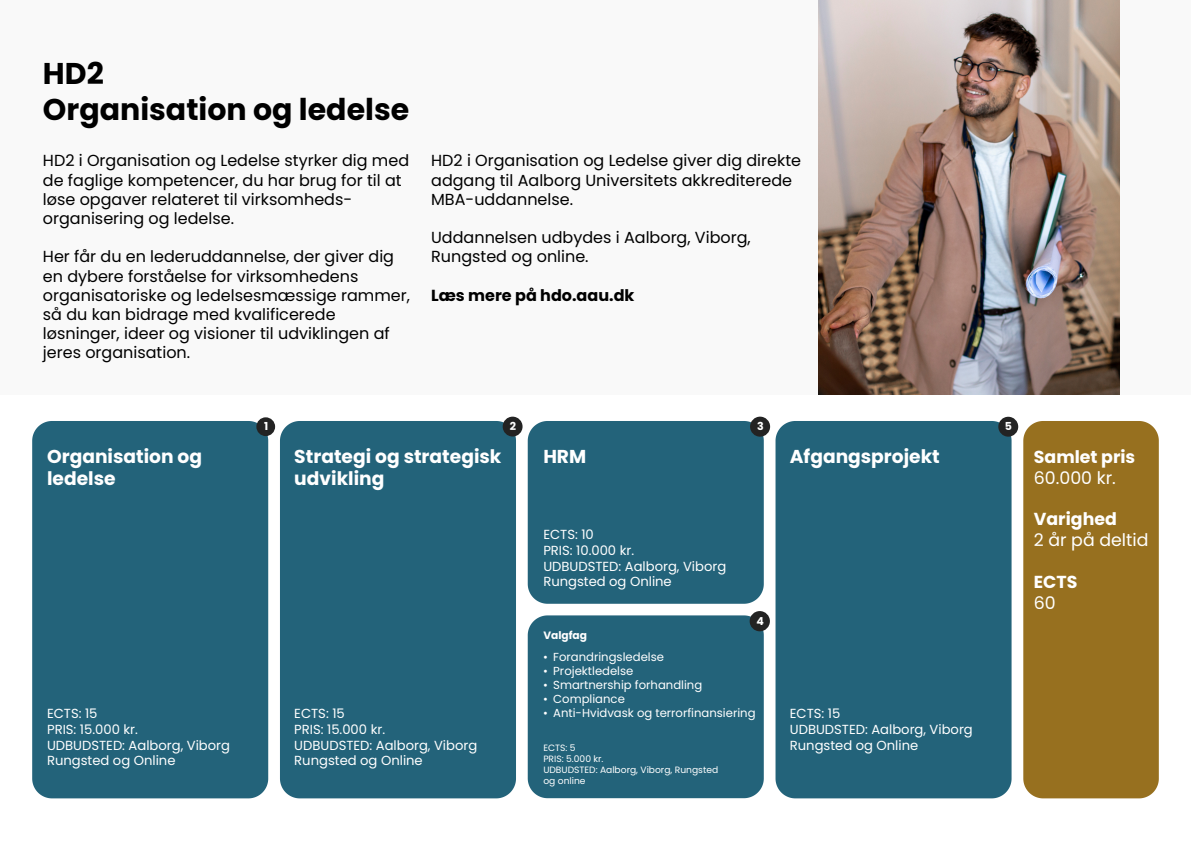
<style>
.page{position:relative;width:1191px;height:842px;background:#fff}
.page>*{position:absolute;margin:0;border:0;box-sizing:border-box;transform-origin:0 0}
.t1{font:700 30px/36px "Poppins";color:#000}
.t2{font:700 18.6px/22.4px "Poppins";color:#fff}
.t3{font:700 17.4px "Poppins";color:#fff}
.t4{font:17.4px "Poppins";color:#fff}
.t5{font:16px/19.2px "Poppins";color:#000}
.t6{font:700 16px "Poppins";color:#000}
.t7{font:13.2px/15.8px "Poppins";color:#fff}
.t8{font:11.6px "Poppins";color:#fff}
.t9{font:700 11px "Poppins";color:#fff}
.t10{font:700 10.6px "Poppins";color:#fff}
.t11{font:9.2px/11px "Poppins";color:#fff}
.s1{font-family:"Times New Roman"}
</style>
<div class="page">
<div style="left:0;top:0;width:1191px;height:395px;background:#f4f4f4"></div>
<img style="left:819px;top:0;width:300px;height:395px">
<div style="left:32px;top:421px;width:236px;height:377px;background:#23637a"></div>
<div style="left:256px;top:417px;width:19px;height:19px;background:#232323;border-radius:50%"></div>
<div style="left:775px;top:421px;width:236px;height:377px;background:#23637a"></div>
<div style="left:998px;top:417px;width:20px;height:20px;background:#232323;border-radius:50%"></div>
<div style="left:280px;top:421px;width:236px;height:377px;background:#23637a"></div>
<div style="left:503px;top:417px;width:19px;height:19px;background:#232323;border-radius:50%"></div>
<div style="left:528px;top:421px;width:236px;height:183px;background:#23637a"></div>
<div style="left:750px;top:417px;width:20px;height:20px;background:#232323;border-radius:50%"></div>
<div style="left:528px;top:615px;width:236px;height:183px;background:#23637a"></div>
<div style="left:749px;top:611px;width:21px;height:20px;background:#232323;border-radius:50%"></div>
<div style="left:1023px;top:421px;width:135px;height:377px;background:#97701f"></div>
<h1 class="t1" style="left:43px;top:55px;width:368px">HD2<br>Organisation og ledelse</h1>
<p class="t5" style="left:43px;top:151px;width:368px">HD2 i Organisation og Ledelse styrker dig med de faglige kompetencer, du har brug for til at løse opgaver relateret til virksomheds&shy;organisering og ledelse.</p>
<p class="t5" style="left:43px;top:247px;width:368px">Her får du en lederuddannelse, der giver dig en dybere forståelse for virksomhedens organisatoriske og ledelsesmæssige rammer, så du kan bidrage med kvalificerede løsninger, ideer og visioner til udviklingen af jeres organisation.</p>
<p class="t5" style="left:431px;top:151px;width:371px">HD2 i Organisation og Ledelse giver dig direkte adgang til Aalborg Universitets akkrediterede<br>MBA-uddannelse.</p>
<p class="t5" style="left:431px;top:228px;width:321px">Uddannelsen udbydes i Aalborg, Viborg,<br>Rungsted og online.</p>
<p class="t6" style="left:431px;top:286px;width:205px">Læs mere på hdo.aau.dk</p>
<p class="t2" style="left:47px;top:445px;width:157px">Organisation og ledelse</p>
<p class="t7" style="left:47px;top:706px;width:184px">ECTS: 15<br>PRIS: 15.000 kr.<br>UDBUDSTED: Aalborg, Viborg<br>Rungsted og Online</p>
<p class="t9" style="left:757px;top:420px;width:8px">3</p>
<p class="t9" style="left:510px;top:420px;width:8px">2</p>
<p class="t9" style="left:264px;top:420px;width:6px">1</p>
<p class="t9" style="left:1004px;top:420px;width:9px">5</p>
<p class="t2" style="left:790px;top:445px;width:151px">Afgangsprojekt</p>
<p class="t2" style="left:294px;top:445px;width:209px">Strategi og strategisk udvikling</p>
<p class="t2" style="left:543px;top:445px;width:44px">HRM</p>
<p class="t7" style="left:294px;top:706px;width:184px">ECTS: 15<br>PRIS: 15.000 kr.<br>UDBUDSTED: Aalborg, Viborg<br>Rungsted og Online</p>
<p class="t7" style="left:543px;top:527px;width:184px">ECTS: 10<br>PRIS: 10.000 kr.<br>UDBUDSTED: Aalborg, Viborg<br>Rungsted og Online</p>
<p class="t9" style="left:756px;top:614px;width:9px">4</p>
<p class="t10" style="left:543px;top:629px;width:45px">Valgfag</p>
<p class="t8" style="left:543px;top:650px;width:122px"><span class="s1">•</span> Forandringsledelse</p>
<p class="t8" style="left:543px;top:664px;width:92px"><span class="s1">•</span> Projektledelse</p>
<p class="t8" style="left:543px;top:678px;width:160px"><span class="s1">•</span> Smartnership forhandling</p>
<p class="t8" style="left:543px;top:692px;width:83px"><span class="s1">•</span> Compliance</p>
<p class="t8" style="left:543px;top:706px;width:214px"><span class="s1">•</span> Anti-Hvidvask og terrorfinansiering</p>
<p class="t11" style="left:543px;top:742px;width:176px">ECTS: 5<br>PRIS: 5.000 kr.<br>UDBUDSTED: Aalborg, Viborg, Rungsted og online</p>
<p class="t7" style="left:790px;top:706px;width:184px">ECTS: 15<br>UDBUDSTED: Aalborg, Viborg<br>Rungsted og Online</p>
<p class="t3" style="left:1033px;top:447px;width:103px">Samlet pris</p>
<p class="t4" style="left:1033px;top:468px;width:83px">60.000 kr.</p>
<p class="t3" style="left:1033px;top:509px;width:84px">Varighed</p>
<p class="t4" style="left:1033px;top:530px;width:116px">2 år på deltid</p>
<p class="t3" style="left:1033px;top:572px;width:45px">ECTS</p>
<p class="t4" style="left:1033px;top:592px;width:23px">60</p>
</div>
